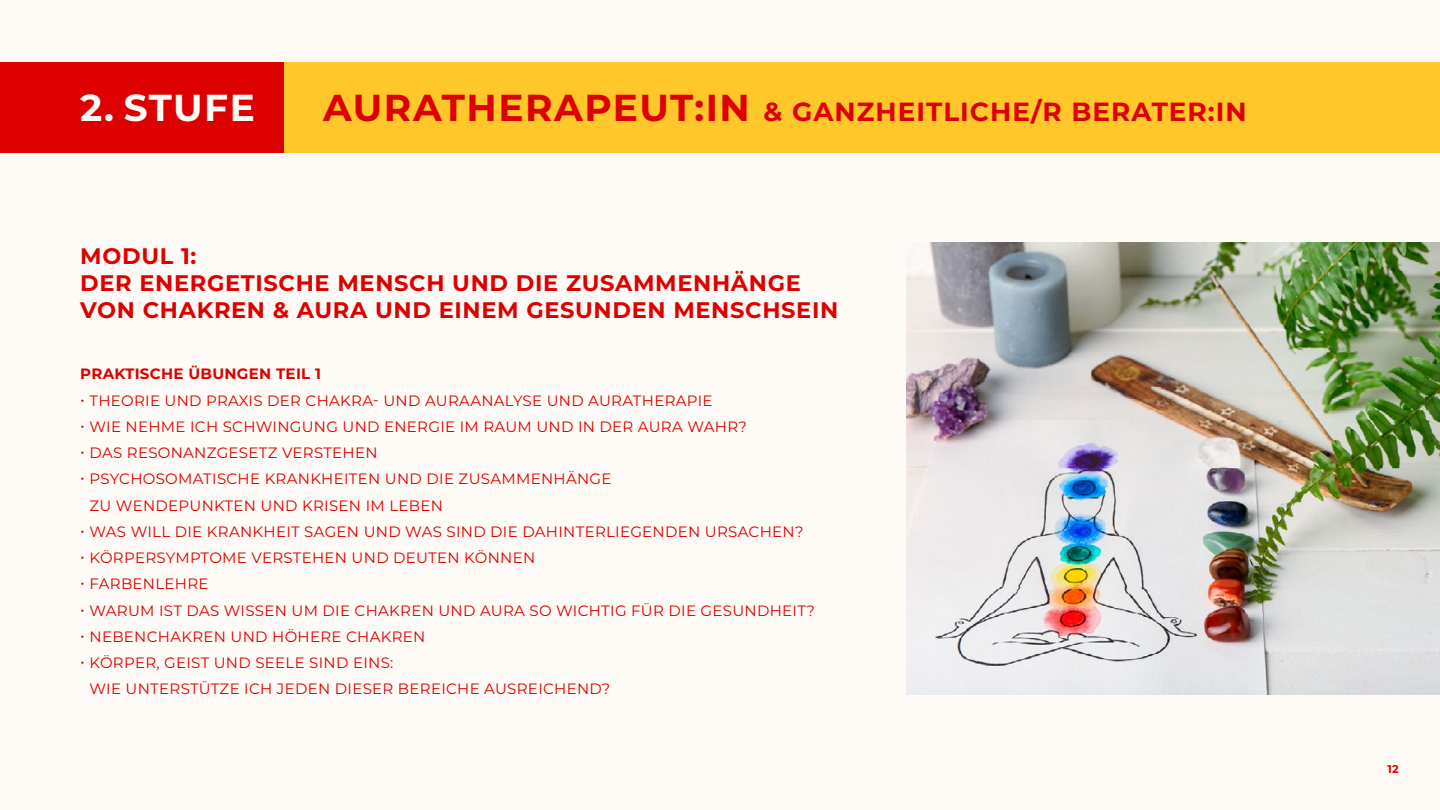
<style>
.page{position:relative;width:1440px;height:810px;background:#fefaf5}
.page>*{position:absolute;margin:0;border:0;box-sizing:border-box;transform-origin:0 0}
.t1{font:700 37.5px "Montserrat";letter-spacing:.035em;color:#fefaf5}
.t2{font:700 26.25px "Montserrat";letter-spacing:.04em;color:#dc0000}
.t3{font:700 22.5px/27px "Montserrat";letter-spacing:.03em;color:#dc0000}
.t4{font:15px/26.2px "Montserrat";letter-spacing:.02em;color:#dc0000}
.t5{font:700 15px "Montserrat";letter-spacing:.02em;color:#dc0000}
.t6{font:700 11.25px "Montserrat";color:#dc0000}
.s1{font-size:37.5px}
</style>
<div class="page">
<img style="left:906px;top:243px;width:534px;height:451px">
<div style="left:284px;top:62px;width:1156px;height:91px;background:#ffc729"></div>
<div style="left:0;top:62px;width:284px;height:91px;background:#dc0000"></div>
<p class="t1" style="left:80px;top:81px;width:176px">2. STUFE</p>
<p class="t2" style="left:323px;top:93px;width:925px"><span class="s1">AURATHERAPEUT:IN</span> &amp; GANZHEITLICHE/R BERATER:IN</p>
<p class="t3" style="left:80px;top:242px;width:760px">MODUL 1:<br>DER ENERGETISCHE MENSCH UND DIE ZUSAMMENHÄNGE<br>VON CHAKREN &amp; AURA UND EINEM GESUNDEN MENSCHSEIN</p>
<p class="t5" style="left:80px;top:363px;width:242px">PRAKTISCHE ÜBUNGEN TEIL 1</p>
<p class="t4" style="left:80px;top:387px;width:634px">• THEORIE UND PRAXIS DER CHAKRA- UND AURAANALYSE UND AURATHERAPIE</p>
<p class="t4" style="left:80px;top:413px;width:668px">• WIE NEHME ICH SCHWINGUNG UND ENERGIE IM RAUM UND IN DER AURA WAHR?</p>
<p class="t4" style="left:80px;top:439px;width:299px">• DAS RESONANZGESETZ VERSTEHEN</p>
<p class="t4" style="left:90px;top:465px;width:524px;text-indent:-9px">• PSYCHOSOMATISCHE KRANKHEITEN UND DIE ZUSAMMENHÄNGE<br>ZU WENDEPUNKTEN UND KRISEN IM LEBEN</p>
<p class="t4" style="left:80px;top:518px;width:725px">• WAS WILL DIE KRANKHEIT SAGEN UND WAS SIND DIE DAHINTERLIEGENDEN URSACHEN?</p>
<p class="t4" style="left:80px;top:544px;width:456px">• KÖRPERSYMPTOME VERSTEHEN UND DEUTEN KÖNNEN</p>
<p class="t4" style="left:80px;top:570px;width:130px">• FARBENLEHRE</p>
<p class="t4" style="left:80px;top:597px;width:736px">• WARUM IST DAS WISSEN UM DIE CHAKREN UND AURA SO WICHTIG FÜR DIE GESUNDHEIT?</p>
<p class="t4" style="left:80px;top:623px;width:347px">• NEBENCHAKREN UND HÖHERE CHAKREN</p>
<p class="t4" style="left:90px;top:649px;width:522px;text-indent:-9px">• KÖRPER, GEIST UND SEELE SIND EINS:<br>WIE UNTERSTÜTZE ICH JEDEN DIESER BEREICHE AUSREICHEND?</p>
<p class="t6" style="left:1388px;top:760px;width:13px">12</p>
</div>
